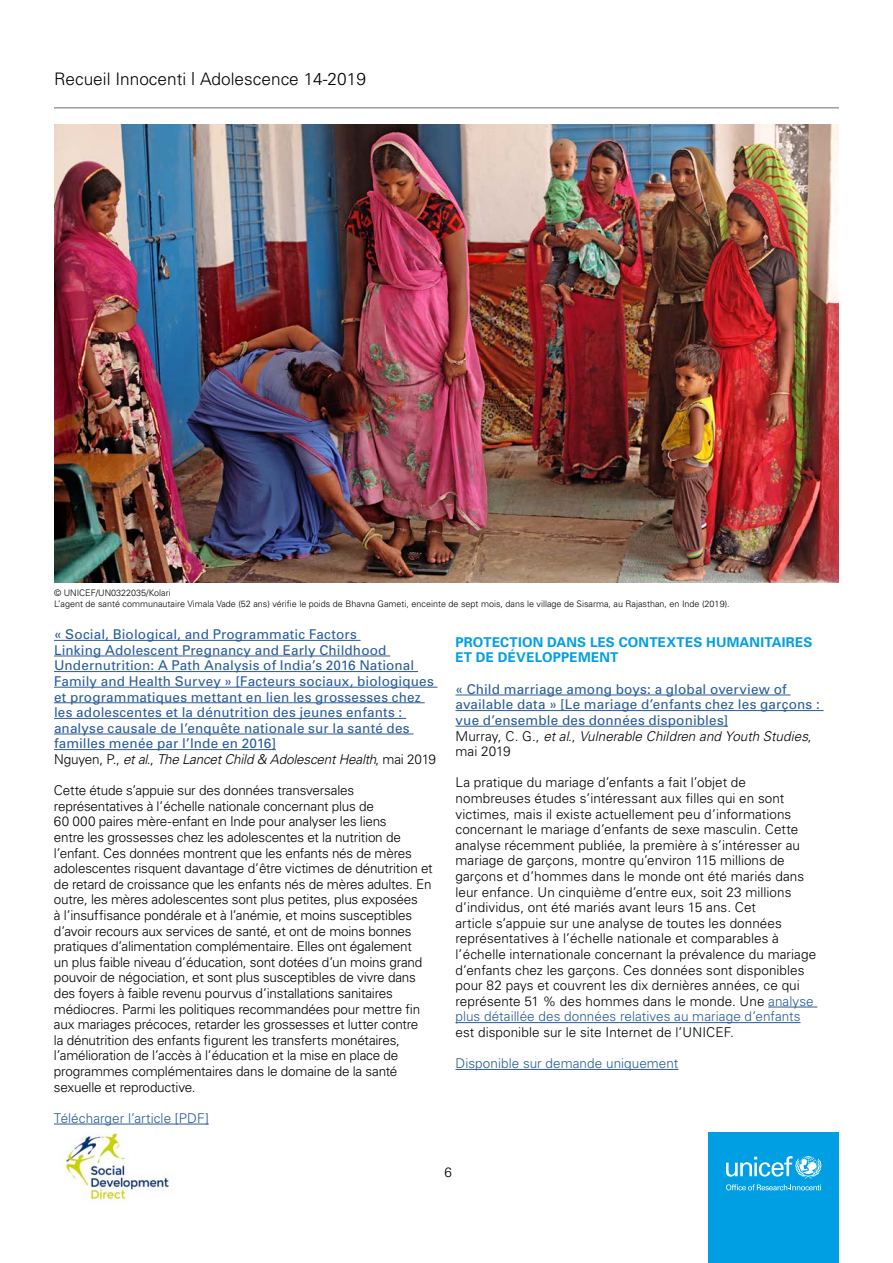
<style>
.page{position:relative;width:893px;height:1263px;background:#fff}
.page>*{position:absolute;margin:0;border:0;box-sizing:border-box;transform-origin:0 0}
.t1{font:300 17.25px "Univers";color:#000}
.t2{font:300 13.5px/15.6px "Univers";letter-spacing:-.01em;color:#000}
.t3{font:13.5px/15.6px "Univers";letter-spacing:.01em;color:#275b9b}
.t4{font:300 13.5px "Univers";letter-spacing:.005em;color:#275b9b}
.t5{font:700 13.5px/15.6px "Univers";letter-spacing:.015em;color:#009fe3}
.t6{font:300 9px/10.8px "Univers";color:#000}
.s1{font-size:18px}
.s2{font-weight:300;color:#000}
.s3{font-weight:300;font-style:italic;color:#000}
.s4{color:#275b9b}
</style>
<div class="page">
<hr style="left:54px;top:107px;width:785px;height:2px;background:#9d9d9c">
<img style="left:63px;top:1128px;width:109px;height:75px">
<div style="left:708px;top:1132px;width:131px;height:131px;background:#009fe3"></div>
<svg style="left:726px;top:1156px;width:95px;height:34px"></svg>
<hr style="left:54px;top:640px;width:307px;height:1px;background:#275b9b">
<hr style="left:54px;top:656px;width:336px;height:1px;background:#275b9b">
<hr style="left:54px;top:671px;width:364px;height:1px;background:#275b9b">
<hr style="left:54px;top:687px;width:383px;height:1px;background:#275b9b">
<hr style="left:54px;top:702px;width:371px;height:1px;background:#275b9b">
<hr style="left:54px;top:718px;width:352px;height:1px;background:#275b9b">
<hr style="left:54px;top:734px;width:359px;height:1px;background:#275b9b">
<hr style="left:54px;top:749px;width:222px;height:1px;background:#275b9b">
<hr style="left:54px;top:1124px;width:155px;height:1px;background:#275b9b">
<hr style="left:455px;top:695px;width:335px;height:1px;background:#275b9b">
<hr style="left:455px;top:710px;width:369px;height:1px;background:#275b9b">
<hr style="left:455px;top:726px;width:273px;height:1px;background:#275b9b">
<hr style="left:768px;top:1007px;width:49px;height:1px;background:#275b9b">
<hr style="left:455px;top:1022px;width:345px;height:1px;background:#275b9b">
<hr style="left:455px;top:1069px;width:223px;height:1px;background:#275b9b">
<img style="left:54px;top:124px;width:785px;height:459px">
<p class="t1" style="left:54px;top:69px;width:313px">Recueil Innocenti <span class="s1">|</span> Adolescence 14-2019</p>
<p class="t6" style="left:54px;top:588px;width:677px">© UNICEF/UN0322035/Kolari<br>L’agent de santé communautaire Vimala Vade (52 ans) vérifie le poids de Bhavna Gameti, enceinte de sept mois, dans le village de Sisarma, au Rajasthan, en Inde (2019).</p>
<p class="t3" style="left:54px;top:626px;width:383px">« Social, Biological, and Programmatic Factors<br>Linking Adolescent Pregnancy and Early Childhood Undernutrition: A Path Analysis of India’s 2016 National Family and Health Survey » [Facteurs sociaux, biologiques et programmatiques mettant en lien les grossesses chez les adolescentes et la dénutrition des jeunes enfants : analyse causale de l’enquête nationale sur la santé des familles menée par l’Inde en 2016]<br><span class="s2">Nguyen, P.,</span> <span class="s3">et al</span><span class="s2">.,</span> <span class="s3">The Lancet Child &amp; Adolescent Health</span><span class="s2">, mai 2019</span></p>
<p class="t2" style="left:54px;top:782px;width:380px">Cette étude s’appuie sur des données transversales représentatives à l’échelle nationale concernant plus de<br>60 000 paires mère-enfant en Inde pour analyser les liens<br>entre les grossesses chez les adolescentes et la nutrition de l’enfant. Ces données montrent que les enfants nés de mères adolescentes risquent davantage d’être victimes de dénutrition et de retard de croissance que les enfants nés de mères adultes. En outre, les mères adolescentes sont plus petites, plus exposées<br>à l’insuffisance pondérale et à l’anémie, et moins susceptibles d’avoir recours aux services de santé, et ont de moins bonnes pratiques d’alimentation complémentaire. Elles ont également<br>un plus faible niveau d’éducation, sont dotées d’un moins grand pouvoir de négociation, et sont plus susceptibles de vivre dans des foyers à faible revenu pourvus d’installations sanitaires médiocres. Parmi les politiques recommandées pour mettre fin aux mariages précoces, retarder les grossesses et lutter contre<br>la dénutrition des enfants figurent les transferts monétaires, l’amélioration de l’accès à l’éducation et la mise en place de programmes complémentaires dans le domaine de la santé sexuelle et reproductive.</p>
<p class="t4" style="left:54px;top:1110px;width:156px">Télécharger l’article [PDF]</p>
<p class="t5" style="left:455px;top:634px;width:358px">PROTECTION DANS LES CONTEXTES HUMANITAIRES<br>ET DE DÉVELOPPEMENT</p>
<p class="t3" style="left:455px;top:681px;width:366px">« Child marriage among boys: a global overview of available data » [Le mariage d’enfants chez les garçons : vue d’ensemble des données disponibles]<br><span class="s2">Murray, C. G.,</span> <span class="s3">et al</span><span class="s2">.,</span> <span class="s3">Vulnerable Children and Youth Studies</span><span class="s2">, mai 2019</span></p>
<p class="t2" style="left:455px;top:774px;width:362px">La pratique du mariage d’enfants a fait l’objet de nombreuses études s’intéressant aux filles qui en sont victimes, mais il existe actuellement peu d’informations concernant le mariage d’enfants de sexe masculin. Cette analyse récemment publiée, la première à s’intéresser au mariage de garçons, montre qu’environ 115 millions de garçons et d’hommes dans le monde ont été mariés dans leur enfance. Un cinquième d’entre eux, soit 23 millions d’individus, ont été mariés avant leurs 15 ans. Cet<br>article s’appuie sur une analyse de toutes les données représentatives à l’échelle nationale et comparables à l’échelle internationale concernant la prévalence du mariage d’enfants chez les garçons. Ces données sont disponibles pour 82 pays et couvrent les dix dernières années, ce qui représente 51 % des hommes dans le monde. Une <span class="s4">analyse plus détaillée des données relatives au mariage d’enfants</span></p>
<p class="t2" style="left:455px;top:1024px;width:280px">est disponible sur le site Internet de l’UNICEF.</p>
<p class="t4" style="left:455px;top:1055px;width:224px">Disponible sur demande uniquement</p>
<p class="t2" style="left:444px;top:1164px;width:9px">6</p>
</div>
